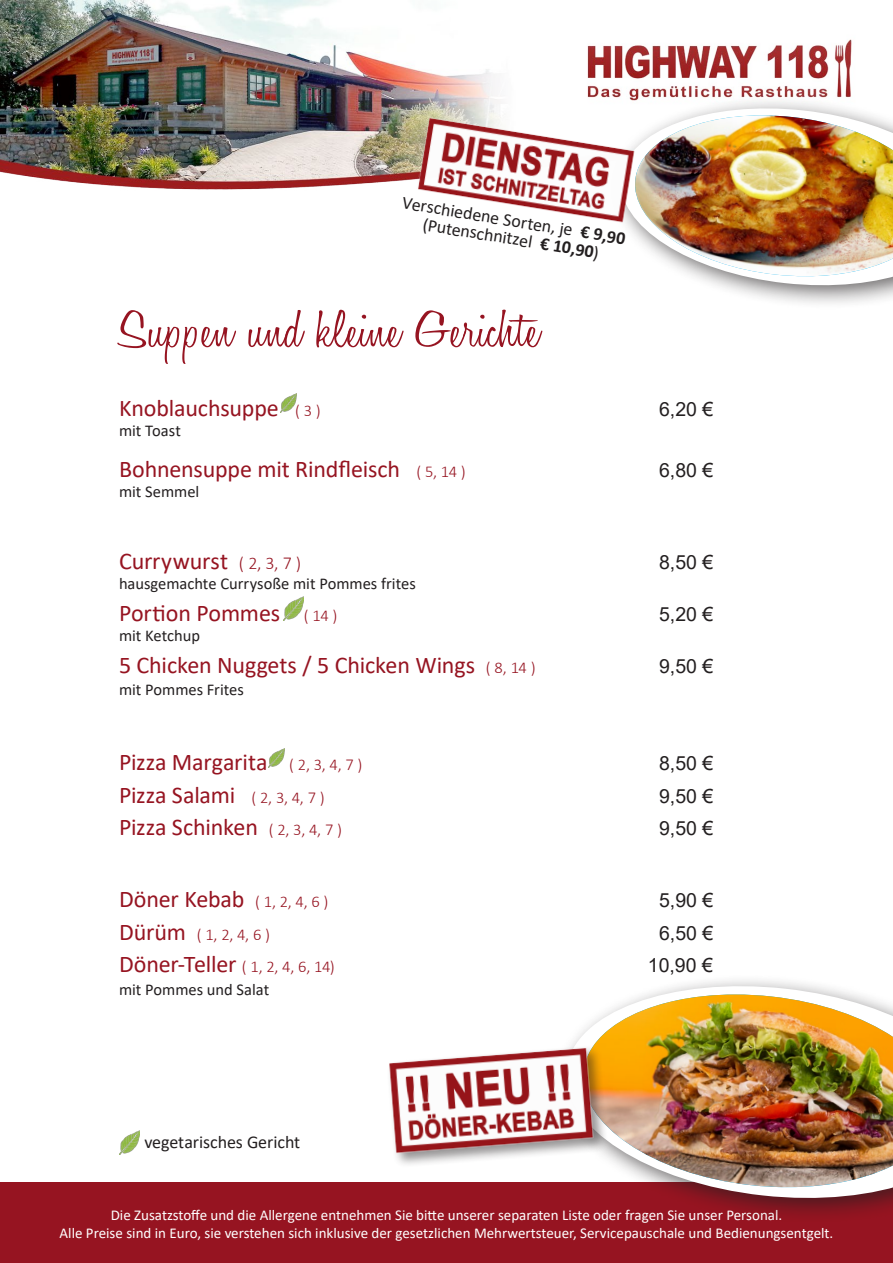
<style>
.page{position:relative;width:893px;height:1263px;background:#fff}
.page>*{position:absolute;margin:0;border:0;box-sizing:border-box;transform-origin:0 0}
.t1{font:300 54px "Honey Script";color:#961421;scale:1.25 1}
.t2{font:24px "Calibri";letter-spacing:-.005em;color:#961421}
.t3{font:19.5px "Arial";color:#231f20}
.t4{font:18px "Calibri";letter-spacing:-.005em;color:#231f20}
.t5{font:16.5px "Calibri";letter-spacing:-.005em;color:#231f20}
.t6{font:300 16.5px "Calibri";color:#961421}
.t7{font:15px "Calibri";color:#fff}
.s1{font-weight:700}
.s2{font-weight:300;font-size:16.5px}
.s3{font-weight:300;font-size:18px}
.s4{font-weight:400;font-size:24px}
</style>
<div class="page">
<img style="left:0;top:0;width:852px;height:190px">
<div style="left:0;top:1183px;width:893px;height:80px;background:#961421"></div>
<img style="left:269px;top:748px;width:16px;height:19px">
<img style="left:281px;top:394px;width:16px;height:18px">
<img style="left:283px;top:596px;width:21px;height:24px">
<img style="left:119px;top:1131px;width:20px;height:24px">
<div style="left:609px;top:96px;width:284px;height:214px;background:#231f20;opacity:.66"></div>
<svg style="left:616px;top:100px;width:277px;height:194px"></svg>
<div style="left:554px;top:973px;width:339px;height:250px;background:#231f20;opacity:.66"></div>
<svg style="left:560px;top:976px;width:333px;height:232px"></svg>
<svg style="left:630px;top:108px;width:263px;height:176px"></svg>
<img style="left:630px;top:115px;width:263px;height:165px">
<svg style="left:578px;top:986px;width:315px;height:210px"></svg>
<img style="left:578px;top:994px;width:315px;height:197px">
<img style="left:415px;top:115px;width:222px;height:119px">
<div style="left:387px;top:1045px;width:221px;height:123px;background:#231f20;opacity:.48"></div>
<img style="left:387px;top:1044px;width:210px;height:113px">
<p class="t4" style="left:404px;top:190px;width:227px;rotate:9deg">Verschiedene Sorten, je <span class="s1">€ 9,90</span></p>
<p class="t4" style="left:425px;top:212px;width:179px;rotate:9deg">(Putenschnitzel <span class="s1">€ 10,90</span>)</p>
<p class="t1" style="left:119px;top:297px;width:338px">Suppen und kleine Gerichte</p>
<p class="t2" style="left:119px;top:392px;width:203px">Knoblauchsuppe <span class="s2">( 3 )</span></p>
<p class="t3" style="left:659px;top:396px;width:56px">6,20 €</p>
<p class="t5" style="left:119px;top:419px;width:63px">mit Toast</p>
<p class="t2" style="left:119px;top:452px;width:348px">Bohnensuppe mit Rindfleisch <span class="s2">( 5, 14 )</span></p>
<p class="t3" style="left:659px;top:457px;width:56px">6,80 €</p>
<p class="t5" style="left:119px;top:480px;width:82px">mit Semmel</p>
<p class="t2" style="left:119px;top:544px;width:184px">Currywurst <span class="s3">( 2, 3, 7 )</span></p>
<p class="t3" style="left:659px;top:548px;width:56px">8,50 €</p>
<p class="t5" style="left:119px;top:572px;width:298px">hausgemachte Currysoße mit Pommes frites</p>
<p class="t2" style="left:119px;top:596px;width:220px">Portion Pommes <span class="s2">( 14 )</span></p>
<p class="t3" style="left:659px;top:601px;width:56px">5,20 €</p>
<p class="t5" style="left:119px;top:624px;width:83px">mit Ketchup</p>
<p class="t2" style="left:119px;top:649px;width:418px">5 Chicken Nuggets / 5 Chicken Wings <span class="s2">( 8, 14 )</span></p>
<p class="t3" style="left:659px;top:653px;width:56px">9,50 €</p>
<p class="t5" style="left:119px;top:678px;width:126px">mit Pommes Frites</p>
<p class="t2" style="left:119px;top:746px;width:245px">Pizza Margarita <span class="s2">( 2, 3, 4, 7 )</span></p>
<p class="t3" style="left:659px;top:750px;width:56px">8,50 €</p>
<p class="t2" style="left:119px;top:778px;width:207px">Pizza Salami <span class="s2">( 2, 3, 4, 7 )</span></p>
<p class="t3" style="left:659px;top:782px;width:56px">9,50 €</p>
<p class="t2" style="left:119px;top:811px;width:224px">Pizza Schinken <span class="s2">( 2, 3, 4, 7 )</span></p>
<p class="t3" style="left:659px;top:815px;width:56px">9,50 €</p>
<p class="t2" style="left:119px;top:883px;width:211px">Döner Kebab <span class="s2">( 1, 2, 4, 6 )</span></p>
<p class="t3" style="left:659px;top:887px;width:56px">5,90 €</p>
<p class="t6" style="left:119px;top:924px;width:153px"><span class="s4">Dürüm</span> ( 1, 2, 4, 6 )</p>
<p class="t3" style="left:659px;top:919px;width:56px">6,50 €</p>
<p class="t2" style="left:119px;top:947px;width:217px">Döner-Teller <span class="s2">( 1, 2, 4, 6, 14)</span></p>
<p class="t3" style="left:648px;top:952px;width:67px">10,90 €</p>
<p class="t5" style="left:119px;top:978px;width:152px">mit Pommes und Salat</p>
<p class="t4" style="left:144px;top:1129px;width:157px">vegetarisches Gericht</p>
<p class="t7" style="left:111px;top:1204px;width:673px">Die Zusatzstoffe und die Allergene entnehmen Sie bitte unserer separaten Liste oder fragen Sie unser Personal.</p>
<p class="t7" style="left:60px;top:1222px;width:775px">Alle Preise sind in Euro, sie verstehen sich inklusive der gesetzlichen Mehrwertsteuer, Servicepauschale und Bedienungsentgelt.</p>
</div>
